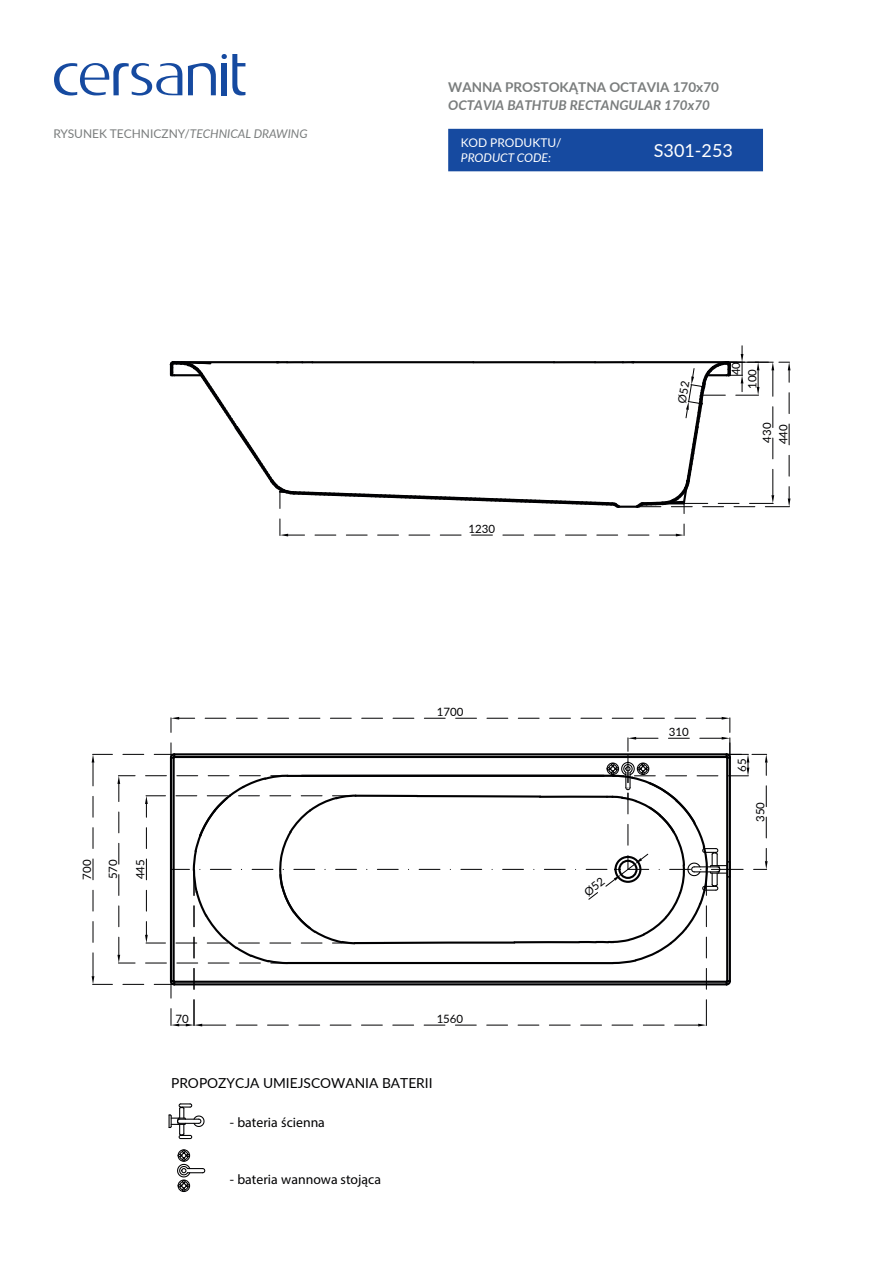
<style>
.page{position:relative;width:893px;height:1263px;background:#fff}
.page>*{position:absolute;margin:0;border:0;box-sizing:border-box;transform-origin:0 0}
.t1{font:18px "Lato";color:#fff}
.t2{font:13.8px "Myriad Pro";color:#000002}
.t3{font:13.8px "Lato";color:#000002}
.t4{font:italic 700 13.5px "Lato";color:#7a7d7d}
.t5{font:700 13.5px "Lato";color:#7a7d7d}
.t6{font:12px "Lato";color:#7a7d7d}
.t7{font:12px "Lato";color:#fff}
.t8{font:italic 12px "Lato";color:#fff}
.t9{font:11.4px "Lato";color:#000002}
.s1{font-style:italic}
</style>
<div class="page">
<svg style="left:168px;top:1103px;width:37px;height:37px"></svg>
<div style="left:177px;top:1149px;width:13px;height:13px;border:1px solid #000002;border-radius:50%"></div>
<svg style="left:177px;top:1150px;width:29px;height:42px"></svg>
<svg style="left:54px;top:63px;width:128px;height:33px"></svg>
<svg style="left:188px;top:54px;width:57px;height:41px"></svg>
<div style="left:448px;top:129px;width:315px;height:42px;background:#164aa0"></div>
<svg style="left:169px;top:346px;width:621px;height:190px"></svg>
<svg style="left:92px;top:717px;width:675px;height:309px"></svg>
<p class="t6" style="left:53px;top:126px;width:256px">RYSUNEK TECHNICZNY/<span class="s1">TECHNICAL DRAWING</span></p>
<p class="t9" style="left:79px;top:880px;width:21px;rotate:-90deg">700</p>
<p class="t9" style="left:105px;top:879px;width:21px;rotate:-90deg">570</p>
<p class="t9" style="left:132px;top:879px;width:21px;rotate:-90deg">445</p>
<p class="t5" style="left:448px;top:77px;width:272px">WANNA PROSTOKĄTNA OCTAVIA 170x70</p>
<p class="t4" style="left:448px;top:95px;width:263px">OCTAVIA BATHTUB RECTANGULAR 170x70</p>
<p class="t7" style="left:461px;top:134px;width:102px">KOD PRODUKTU/</p>
<p class="t8" style="left:461px;top:149px;width:92px">PRODUCT CODE:</p>
<p class="t9" style="left:468px;top:521px;width:28px">1230</p>
<p class="t9" style="left:437px;top:704px;width:28px">1700</p>
<h1 class="t1" style="left:653px;top:138px;width:81px">S301-253</h1>
<p class="t9" style="left:728px;top:375px;width:15px;rotate:-90deg">40</p>
<p class="t9" style="left:744px;top:389px;width:21px;rotate:-90deg">100</p>
<p class="t9" style="left:758px;top:443px;width:21px;rotate:-90deg">430</p>
<p class="t9" style="left:775px;top:444px;width:21px;rotate:-90deg">440</p>
<p class="t9" style="left:669px;top:724px;width:21px">310</p>
<p class="t9" style="left:734px;top:772px;width:15px;rotate:-90deg">65</p>
<p class="t9" style="left:752px;top:822px;width:21px;rotate:-90deg">350</p>
<p class="t9" style="left:175px;top:1011px;width:15px">70</p>
<p class="t9" style="left:436px;top:1011px;width:28px">1560</p>
<p class="t3" style="left:171px;top:1073px;width:263px">PROPOZYCJA UMIEJSCOWANIA BATERII</p>
<p class="t2" style="left:230px;top:1114px;width:97px">- bateria ścienna</p>
<p class="t2" style="left:230px;top:1171px;width:153px">- bateria wannowa stojąca</p>
</div>
